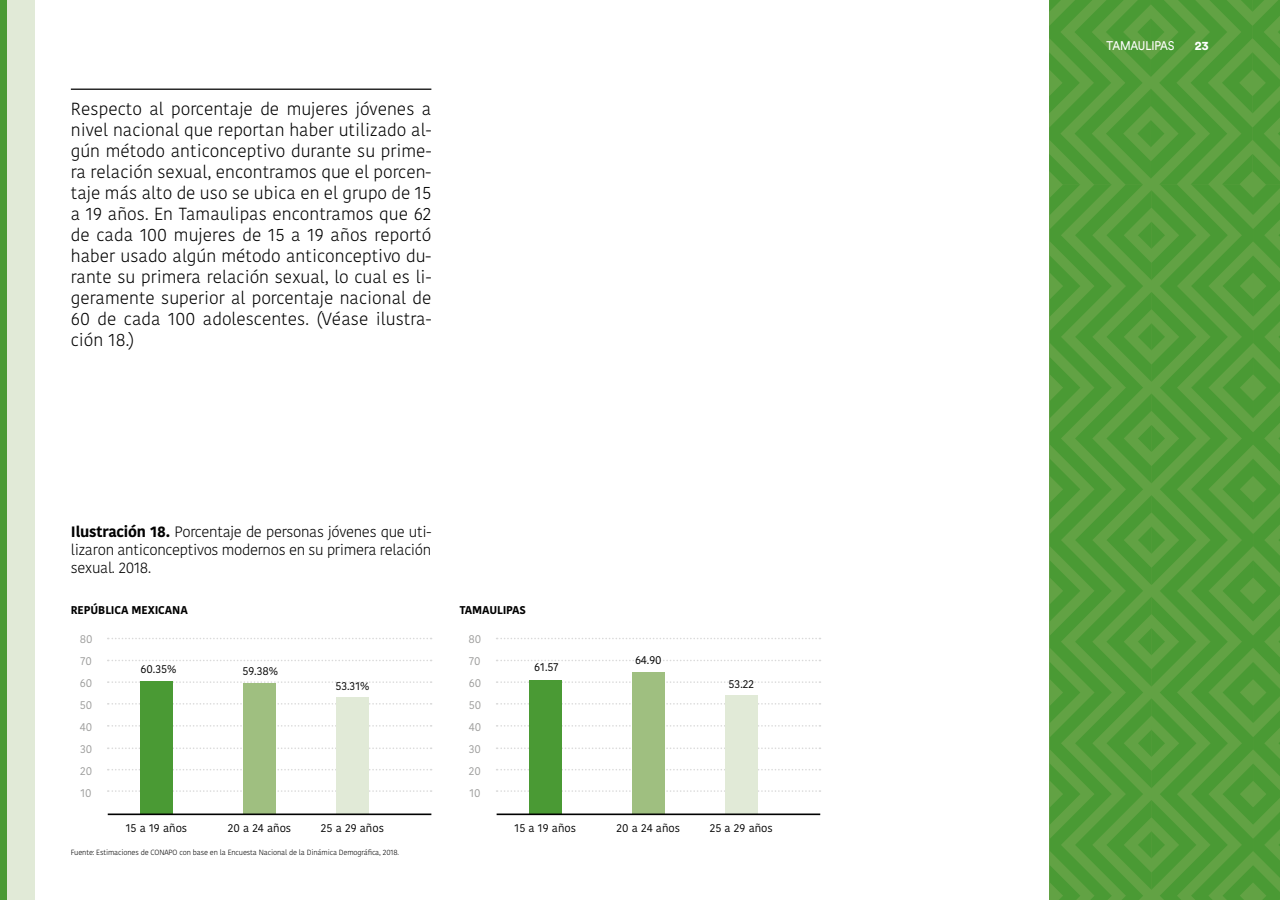
<style>
.page{position:relative;width:1280px;height:900px;background:#fff}
.page>*{position:absolute;margin:0;border:0;box-sizing:border-box;transform-origin:0 0}
.t1{font:300 17.5px/21px "Kohinoor Bangla";color:#000;text-align:justify}
.t2{font:300 15px/18px "Kohinoor Bangla";letter-spacing:-.02em;color:#000;text-align:justify}
.t3{font:12.5px "Circular Std";letter-spacing:-.015em;color:#fff;scale:.9 1}
.t4{font:900 12.5px "Circular Std";color:#fff}
.t5{font:11.25px "Kohinoor Bangla";color:#000}
.t6{font:11.25px/22px "Kohinoor Bangla";color:#9d9d9c;text-align:justify}
.t7{font:700 11.25px "Kohinoor Bangla";letter-spacing:-.01em;color:#000}
.t8{font:300 7.5px "Kohinoor Bangla";letter-spacing:-.02em;color:#000}
.s1{font-weight:700}
</style>
<div class="page">
<hr style="left:71px;top:89px;width:360px;height:1px;background:#000">
<div style="left:7px;top:0;width:28px;height:900px;background:#e1ead7"></div>
<div style="left:0;top:0;width:7px;height:900px;background:#4a9a34"></div>
<svg style="left:1049px;top:0;width:231px;height:900px;background:#549d3b"></svg>
<svg style="left:108px;top:725px;width:324px;height:2px"></svg>
<svg style="left:108px;top:747px;width:324px;height:2px"></svg>
<svg style="left:108px;top:681px;width:324px;height:2px"></svg>
<svg style="left:108px;top:703px;width:324px;height:2px"></svg>
<svg style="left:108px;top:769px;width:324px;height:2px"></svg>
<svg style="left:108px;top:790px;width:324px;height:2px"></svg>
<div style="left:140px;top:681px;width:33px;height:133px;background:#4a9a34"></div>
<div style="left:243px;top:683px;width:33px;height:131px;background:#9fbf80"></div>
<div style="left:336px;top:697px;width:33px;height:117px;background:#e1ead7"></div>
<hr style="left:108px;top:814px;width:323px;height:1px;background:#000">
<svg style="left:108px;top:660px;width:324px;height:1px"></svg>
<svg style="left:108px;top:638px;width:324px;height:1px"></svg>
<svg style="left:497px;top:725px;width:323px;height:2px"></svg>
<svg style="left:497px;top:747px;width:323px;height:2px"></svg>
<svg style="left:497px;top:681px;width:323px;height:2px"></svg>
<svg style="left:497px;top:703px;width:323px;height:2px"></svg>
<svg style="left:497px;top:769px;width:323px;height:2px"></svg>
<svg style="left:497px;top:790px;width:323px;height:2px"></svg>
<div style="left:725px;top:695px;width:33px;height:119px;background:#e1ead7"></div>
<svg style="left:497px;top:660px;width:323px;height:1px"></svg>
<svg style="left:497px;top:638px;width:323px;height:1px"></svg>
<div style="left:529px;top:680px;width:33px;height:134px;background:#4a9a34"></div>
<div style="left:632px;top:672px;width:33px;height:142px;background:#9fbf80"></div>
<hr style="left:497px;top:814px;width:323px;height:1px;background:#000">
<p class="t3" style="left:1107px;top:38px;width:77px">TAMAULIPAS</p>
<p class="t4" style="left:1195px;top:38px;width:15px">23</p>
<p class="t1" style="left:71px;top:99px;width:362px">Respecto al porcentaje de mujeres jóvenes a nivel nacional que reportan haber utilizado al&shy;gún método anticonceptivo durante su prime&shy;ra relación sexual, encontramos que el porcen&shy;taje más alto de uso se ubica en el grupo de 15 a 19 años. En Tamaulipas encontramos que 62 de cada 100 mujeres de 15 a 19 años reportó haber usado algún método anticonceptivo du&shy;rante su primera relación sexual, lo cual es li&shy;geramente superior al porcentaje nacional de 60 de cada 100 adolescentes. (Véase ilustra&shy;ción 18.)</p>
<p class="t2" style="left:71px;top:522px;width:362px"><span class="s1">Ilustración 18.</span> Porcentaje de personas jóvenes que uti&shy;lizaron anticonceptivos modernos en su primera relación sexual. 2018.</p>
<p class="t7" style="left:71px;top:601px;width:118px">REPÚBLICA MEXICANA</p>
<p class="t6" style="left:80px;top:628px;width:14px">80<br>70</p>
<p class="t5" style="left:140px;top:661px;width:37px">60.35%</p>
<p class="t5" style="left:243px;top:662px;width:37px">59.38%</p>
<p class="t7" style="left:460px;top:601px;width:68px">TAMAULIPAS</p>
<p class="t6" style="left:469px;top:628px;width:14px">80<br>70</p>
<p class="t5" style="left:534px;top:659px;width:26px">61.57</p>
<p class="t5" style="left:635px;top:651px;width:28px">64.90</p>
<p class="t6" style="left:80px;top:672px;width:14px">60<br>50<br>40<br>30<br>20<br>10</p>
<p class="t5" style="left:335px;top:677px;width:36px">53.31%</p>
<p class="t6" style="left:469px;top:672px;width:14px">60<br>50<br>40<br>30<br>20<br>10</p>
<p class="t5" style="left:729px;top:675px;width:27px">53.22</p>
<p class="t5" style="left:126px;top:820px;width:63px">15 a 19 años</p>
<p class="t5" style="left:228px;top:820px;width:65px">20 a 24 años</p>
<p class="t5" style="left:321px;top:820px;width:65px">25 a 29 años</p>
<p class="t5" style="left:515px;top:820px;width:63px">15 a 19 años</p>
<p class="t5" style="left:617px;top:820px;width:65px">20 a 24 años</p>
<p class="t5" style="left:710px;top:820px;width:65px">25 a 29 años</p>
<p class="t8" style="left:71px;top:847px;width:330px">Fuente: Estimaciones de CONAPO con base en la Encuesta Nacional de la Dinámica Demográfica, 2018.</p>
</div>
